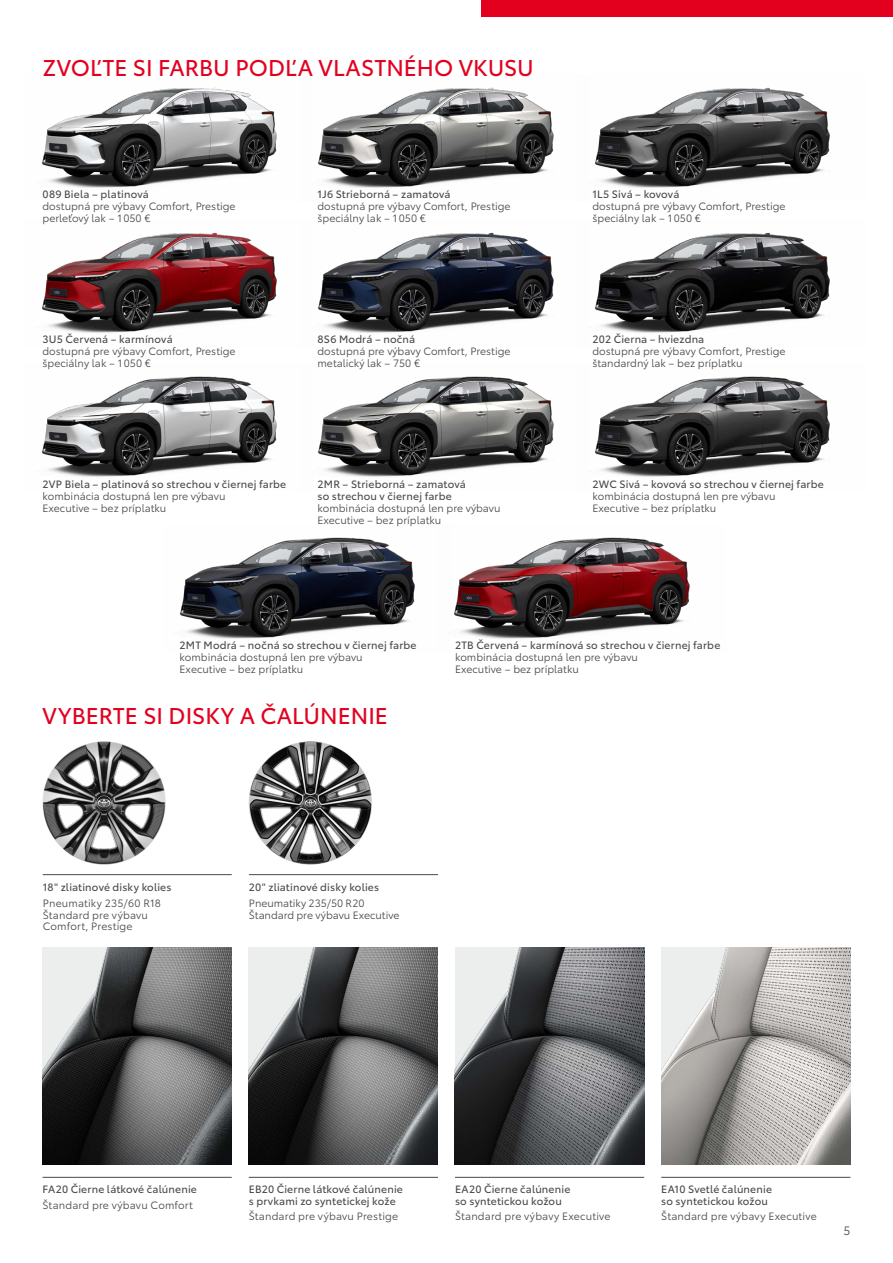
<style>
.page{position:relative;width:893px;height:1263px;background:#fff}
.page>*{position:absolute;margin:0;border:0;box-sizing:border-box;transform-origin:0 0}
.t1{font:22.5px "Toyota Type";color:#e3001f}
.t2{font:12px "Toyota Type";color:#494948}
.t3{font:10.5px/12px "Toyota Type";color:#494948}
.t4{font:10.5px/11.9px "Toyota Type";letter-spacing:.015em;color:#494948}
</style>
<div class="page">
<img style="left:179px;top:537px;width:236px;height:102px">
<img style="left:454px;top:537px;width:236px;height:102px">
<img style="left:42px;top:376px;width:235px;height:101px">
<img style="left:318px;top:376px;width:236px;height:101px">
<img style="left:595px;top:376px;width:235px;height:101px">
<img style="left:42px;top:232px;width:235px;height:101px">
<img style="left:318px;top:232px;width:236px;height:101px">
<img style="left:595px;top:232px;width:235px;height:101px">
<img style="left:595px;top:87px;width:235px;height:101px">
<img style="left:318px;top:87px;width:236px;height:101px">
<img style="left:42px;top:87px;width:235px;height:101px">
<img style="left:249px;top:741px;width:123px;height:124px;border-radius:62px">
<img style="left:43px;top:947px;width:189px;height:217px">
<img style="left:249px;top:947px;width:189px;height:217px">
<img style="left:455px;top:947px;width:189px;height:217px">
<img style="left:661px;top:947px;width:189px;height:217px">
<div style="left:481px;top:0;width:412px;height:17px;background:#e3001f"></div>
<hr style="left:249px;top:874px;width:189px;height:1px;background:#494948">
<hr style="left:43px;top:1177px;width:189px;height:1px;background:#494948">
<hr style="left:455px;top:1177px;width:189px;height:1px;background:#494948">
<hr style="left:661px;top:1177px;width:189px;height:1px;background:#494948">
<hr style="left:249px;top:1177px;width:189px;height:1px;background:#494948">
<hr style="left:43px;top:874px;width:189px;height:1px;background:#494948">
<img style="left:43px;top:741px;width:123px;height:124px">
<h1 class="t1" style="left:43px;top:51px;width:493px">ZVOĽTE SI FARBU PODĽA VLASTNÉHO VKUSU</h1>
<p class="t4" style="left:43px;top:188px;width:108px">089 Biela – platinová</p>
<p class="t3" style="left:43px;top:200px;width:195px">dostupná pre výbavy Comfort, Prestige perleťový lak – 1050 €</p>
<p class="t4" style="left:317px;top:188px;width:135px">1J6 Strieborná – zamatová</p>
<p class="t3" style="left:317px;top:200px;width:195px">dostupná pre výbavy Comfort, Prestige špeciálny lak – 1050 €</p>
<p class="t4" style="left:592px;top:188px;width:88px">1L5 Sivá – kovová</p>
<p class="t3" style="left:592px;top:200px;width:195px">dostupná pre výbavy Comfort, Prestige špeciálny lak – 1050 €</p>
<p class="t4" style="left:43px;top:332px;width:132px">3U5 Červená – karmínová</p>
<p class="t3" style="left:43px;top:344px;width:195px">dostupná pre výbavy Comfort, Prestige špeciálny lak – 1050 €</p>
<p class="t4" style="left:317px;top:332px;width:99px">8S6 Modrá – nočná</p>
<p class="t3" style="left:317px;top:344px;width:195px">dostupná pre výbavy Comfort, Prestige metalický lak – 750 €</p>
<p class="t4" style="left:592px;top:332px;width:113px">202 Čierna – hviezdna</p>
<p class="t3" style="left:592px;top:344px;width:195px">dostupná pre výbavy Comfort, Prestige štandardný lak – bez príplatku</p>
<p class="t4" style="left:43px;top:477px;width:245px">2VP Biela – platinová so strechou v čiernej farbe</p>
<p class="t3" style="left:43px;top:489px;width:185px">kombinácia dostupná len pre výbavu<br>Executive – bez príplatku</p>
<p class="t4" style="left:317px;top:477px;width:150px">2MR – Strieborná – zamatová so strechou v čiernej farbe</p>
<p class="t3" style="left:317px;top:501px;width:185px">kombinácia dostupná len pre výbavu<br>Executive – bez príplatku</p>
<p class="t4" style="left:592px;top:477px;width:233px">2WC Sivá – kovová so strechou v čiernej farbe</p>
<p class="t3" style="left:592px;top:489px;width:185px">kombinácia dostupná len pre výbavu<br>Executive – bez príplatku</p>
<p class="t4" style="left:180px;top:639px;width:239px">2MT Modrá – nočná so strechou v čiernej farbe</p>
<p class="t3" style="left:180px;top:651px;width:185px">kombinácia dostupná len pre výbavu<br>Executive – bez príplatku</p>
<h1 class="t1" style="left:43px;top:699px;width:347px">VYBERTE SI DISKY A ČALÚNENIE</h1>
<p class="t4" style="left:455px;top:639px;width:267px">2TB Červená – karmínová so strechou v čiernej farbe</p>
<p class="t3" style="left:455px;top:651px;width:185px">kombinácia dostupná len pre výbavu<br>Executive – bez príplatku</p>
<p class="t4" style="left:43px;top:880px;width:130px">18" zliatinové disky kolies</p>
<p class="t3" style="left:43px;top:896px;width:120px">Pneumatiky 235/60 R18<br>Štandard pre výbavu<br>Comfort, Prestige</p>
<p class="t4" style="left:249px;top:880px;width:132px">20" zliatinové disky kolies</p>
<p class="t3" style="left:249px;top:896px;width:152px">Pneumatiky 235/50 R20<br>Štandard pre výbavu Executive</p>
<p class="t4" style="left:43px;top:1183px;width:156px">FA20 Čierne látkové čalúnenie</p>
<p class="t3" style="left:43px;top:1198px;width:152px">Štandard pre výbavu Comfort</p>
<p class="t4" style="left:249px;top:1183px;width:156px">EB20 Čierne látkové čalúnenie s prvkami zo syntetickej kože</p>
<p class="t3" style="left:249px;top:1210px;width:151px">Štandard pre výbavu Prestige</p>
<p class="t4" style="left:455px;top:1183px;width:117px">EA20 Čierne čalúnenie so syntetickou kožou</p>
<p class="t3" style="left:455px;top:1210px;width:157px">Štandard pre výbavy Executive</p>
<p class="t4" style="left:661px;top:1183px;width:112px">EA10 Svetlé čalúnenie so syntetickou kožou</p>
<p class="t3" style="left:661px;top:1210px;width:157px">Štandard pre výbavy Executive</p>
<p class="t2" style="left:844px;top:1222px;width:8px">5</p>
</div>
